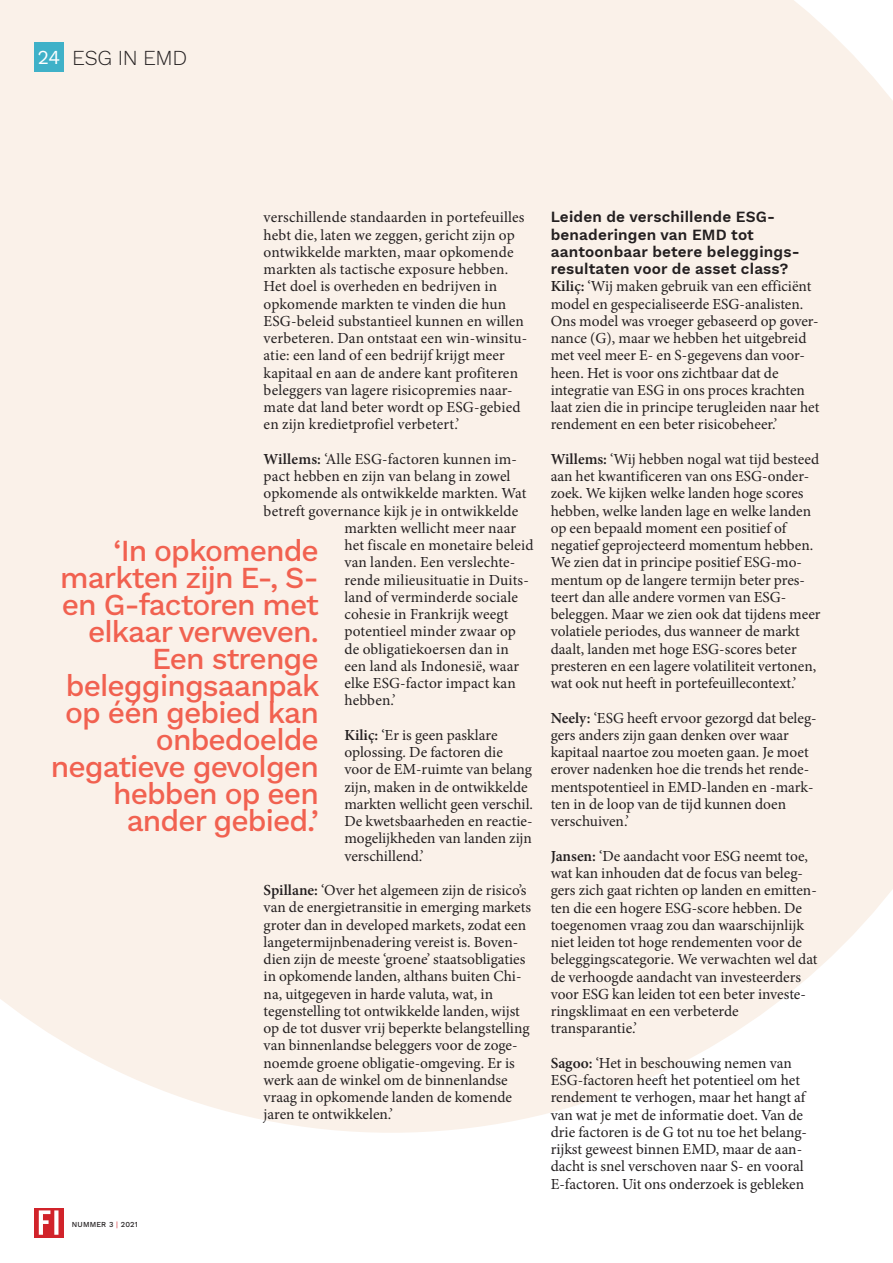
<style>
.page{position:relative;width:893px;height:1263px;background:#fff}
.page>*{position:absolute;margin:0;border:0;box-sizing:border-box;transform-origin:0 0}
.t1{font:30px/27px "Work Sans";letter-spacing:-.03em;color:#f16150;text-align:right}
.t2{font:300 21px "Work Sans";letter-spacing:-.02em;color:#231f20}
.t3{font:15.3px/17.2px "Minion Pro";color:#231f20}
.t4{font:15.3px/17.2px "Work Sans";letter-spacing:.01em;color:#231f20}
.t5{font:7.5px "Work Sans";letter-spacing:.02em;color:#231f20}
.s1{font-weight:400;font-size:19.5px;color:#fff}
.s2{font-weight:600}
.s3{color:#d1232a}
</style>
<div class="page">
<div style="left:0;top:0;width:893px;height:1133px;background:#faf1e9"></div>
<svg style="left:34px;top:1208px;width:30px;height:29px"></svg>
<svg style="left:39px;top:1210px;width:19px;height:25px"></svg>
<div style="left:34px;top:43px;width:30px;height:29px;background:#3fb1c8"></div>
<h2 class="t2" style="left:38px;top:42px;width:151px"><span class="s1">24</span> ESG IN EMD</h2>
<p class="t3" style="left:264px;top:209px;width:265px">verschillende standaarden in portefeuilles hebt die, laten we zeggen, gericht zijn op ontwikkelde markten, maar opkomende markten als tactische exposure hebben.<br>Het doel is overheden en bedrijven in opkomende markten te vinden die hun ESG-beleid substantieel kunnen en willen verbeteren. Dan ontstaat een win-winsitu&shy;atie: een land of een bedrijf krijgt meer kapitaal en aan de andere kant profiteren beleggers van lagere risicopremies naar&shy;mate dat land beter wordt op ESG-gebied en zijn kredietprofiel verbetert.’</p>
<p class="t3" style="left:264px;top:450px;width:255px"><span class="s2">Willems:</span> ‘Alle ESG-factoren kunnen im-</p>
<p class="t3" style="left:264px;top:468px;width:248px">pact hebben en zijn van belang in zowel</p>
<p class="t3" style="left:264px;top:485px;width:264px">opkomende als ontwikkelde markten. Wat</p>
<p class="t3" style="left:264px;top:502px;width:256px">betreft governance kijk je in ontwikkelde</p>
<p class="t3" style="left:344px;top:519px;width:173px">markten wellicht meer naar</p>
<p class="t3" style="left:344px;top:537px;width:191px">het fiscale en monetaire beleid</p>
<p class="t3" style="left:344px;top:554px;width:172px">van landen. Een verslechte-</p>
<p class="t3" style="left:344px;top:571px;width:186px">rende milieusituatie in Duits-</p>
<p class="t3" style="left:344px;top:588px;width:175px">land of verminderde sociale</p>
<p class="t3" style="left:344px;top:606px;width:166px">cohesie in Frankrijk weegt</p>
<p class="t3" style="left:344px;top:623px;width:173px">potentieel minder zwaar op</p>
<p class="t3" style="left:344px;top:640px;width:166px">de obligatiekoersen dan in</p>
<p class="t3" style="left:344px;top:657px;width:176px">een land als Indonesië, waar</p>
<p class="t3" style="left:344px;top:675px;width:173px">elke ESG-factor impact kan</p>
<p class="t3" style="left:344px;top:692px;width:53px">hebben.’</p>
<p class="t3" style="left:344px;top:726px;width:190px"><span class="s2">Kiliç:</span> ‘Er is geen pasklare oplossing. De factoren die voor de EM-ruimte van belang zijn, maken in de ontwikkelde markten wellicht geen verschil.<br>De kwetsbaarheden en reactie&shy;mogelijkheden van landen zijn verschillend.’</p>
<p class="t3" style="left:264px;top:882px;width:269px"><span class="s2">Spillane:</span> ‘Over het algemeen zijn de risico’s van de energietransitie in emerging markets groter dan in developed markets, zodat een langetermijnbenadering vereist is. Boven&shy;dien zijn de meeste ‘groene’ staatsobligaties in opkomende landen, althans buiten Chi&shy;na, uitgegeven in harde valuta, wat, in tegenstelling tot ontwikkelde landen, wijst op de tot dusver vrij beperkte belangstelling van binnenlandse beleggers voor de zoge&shy;noemde groene obligatie-omgeving. Er is werk aan de winkel om de binnenlandse vraag in opkomende landen de komende jaren te ontwikkelen.’</p>
<h1 class="t1" style="left:51px;top:536px;width:270px">‘In opkomende markten zijn E-, S&shy;en G-factoren met elkaar verweven.<br>Een strenge beleggingsaanpak op één gebied kan onbedoelde negatieve gevolgen hebben op een ander gebied.’</h1>
<p class="t5" style="left:72px;top:1219px;width:67px">NUMMER 3 <span class="s3">|</span> 2021</p>
<p class="t4" style="left:551px;top:208px;width:248px">Leiden de verschillende ESG&shy;benaderingen van EMD tot aantoonbaar betere beleggings&shy;resultaten voor de asset class?</p>
<p class="t3" style="left:551px;top:278px;width:270px"><span class="s2">Kiliç:</span> ‘Wij maken gebruik van een efficiënt model en gespecialiseerde ESG-analisten.<br>Ons model was vroeger gebaseerd op gover&shy;nance (G), maar we hebben het uitgebreid met veel meer E- en S-gegevens dan voor&shy;heen. Het is voor ons zichtbaar dat de integratie van ESG in ons proces krachten laat zien die in principe terugleiden naar het rendement en een beter risicobeheer.’</p>
<p class="t3" style="left:551px;top:450px;width:271px"><span class="s2">Willems:</span> ‘Wij hebben nogal wat tijd besteed aan het kwantificeren van ons ESG-onder&shy;zoek. We kijken welke landen hoge scores hebben, welke landen lage en welke landen op een bepaald moment een positief of negatief geprojecteerd momentum hebben.<br>We zien dat in principe positief ESG-mo&shy;mentum op de langere termijn beter pres&shy;teert dan alle andere vormen van ESG&shy;beleggen. Maar we zien ook dat tijdens meer volatiele periodes, dus wanneer de markt daalt, landen met hoge ESG-scores beter presteren en een lagere volatiliteit vertonen, wat ook nut heeft in portefeuillecontext.’</p>
<p class="t3" style="left:551px;top:709px;width:268px"><span class="s2">Neely:</span> ‘ESG heeft ervoor gezorgd dat beleg&shy;gers anders zijn gaan denken over waar kapitaal naartoe zou moeten gaan. Je moet erover nadenken hoe die trends het rende&shy;mentspotentieel in EMD-landen en -mark&shy;ten in de loop van de tijd kunnen doen verschuiven.’</p>
<p class="t3" style="left:551px;top:847px;width:268px"><span class="s2">Jansen:</span> ‘De aandacht voor ESG neemt toe, wat kan inhouden dat de focus van beleg&shy;gers zich gaat richten op landen en emitten&shy;ten die een hogere ESG-score hebben. De toegenomen vraag zou dan waarschijnlijk niet leiden tot hoge rendementen voor de beleggingscategorie. We verwachten wel dat de verhoogde aandacht van investeerders voor ESG kan leiden tot een beter investe&shy;ringsklimaat en een verbeterde transparantie.’</p>
<p class="t3" style="left:551px;top:1054px;width:258px"><span class="s2">Sagoo:</span> ‘Het in beschouwing nemen van ESG-factoren heeft het potentieel om het rendement te verhogen, maar het hangt af van wat je met de informatie doet. Van de drie factoren is de G tot nu toe het belang&shy;rijkst geweest binnen EMD, maar de aan&shy;dacht is snel verschoven naar S- en vooral E-factoren. Uit ons onderzoek is gebleken</p>
</div>
